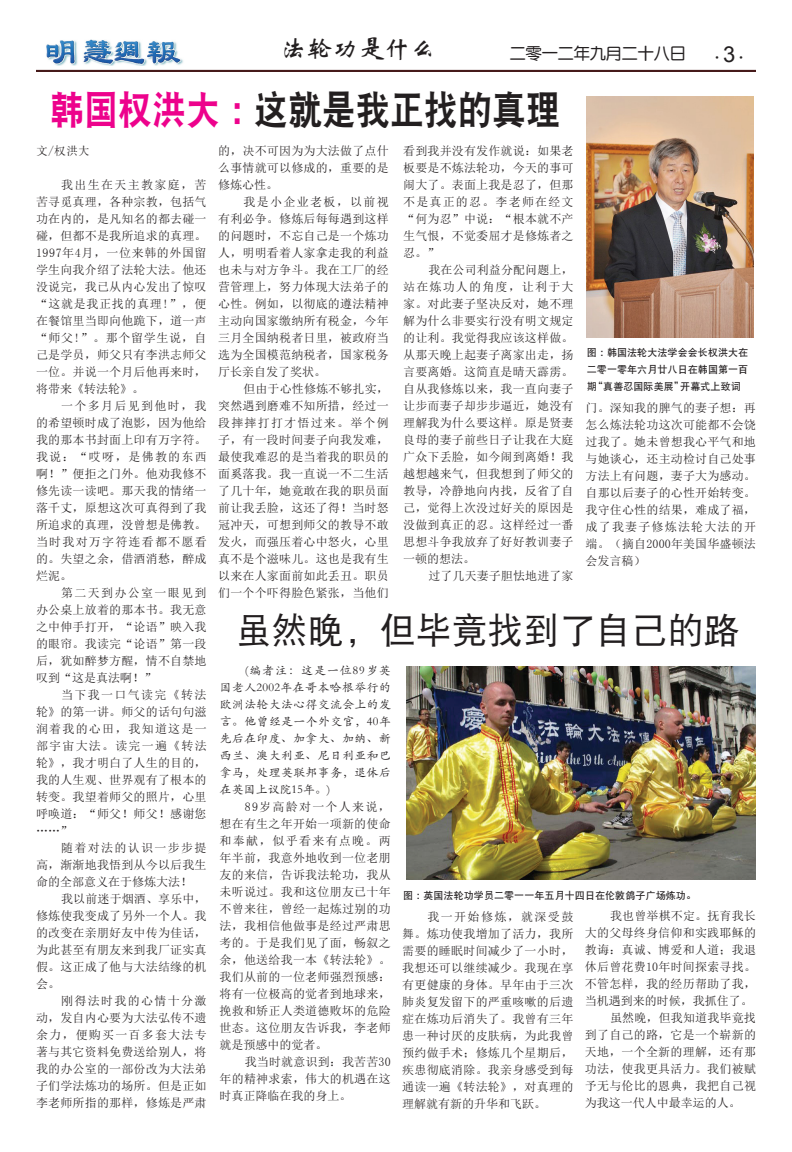
<style>
.page{position:relative;width:792px;height:1152px;background:#fff}
.page>*{position:absolute;margin:0;border:0;box-sizing:border-box;transform-origin:0 0}
.t1{font:40px "DFP Hei W9";color:#231f20;scale:.85 1}
.t2{font:36px "DF Hei W5";color:#231f20}
.t3{font:26px "ST Xinwei";color:#231f20}
.t4{font:16px "FZY3 JW GB1 0";color:#231f20}
.t5{font:12px/17px "Sim Sun";letter-spacing:.015em;color:#231f20;text-align:justify}
.t6{font:12px/17px "ST Kaiti";letter-spacing:.02em;color:#231f20;text-align:justify}
.t7{font:12px "MS Song";color:#231f20}
.t8{font:12px "Koz Min Pro";color:#231f20}
.t9{font:10px/17px "DF Hei W7";letter-spacing:.01em;color:#231f20;text-align:justify}
.s1{font-family:"Arial";font-size:22px}
.s2{color:#ed028c}
</style>
<div class="page">
<hr style="left:36px;top:70px;width:720px;height:2px;background:#461a1a">
<img style="left:46px;top:40px;width:137px;height:26px">
<img style="left:587px;top:97px;width:166px;height:240px">
<img style="left:406px;top:666px;width:350px;height:214px">
<h3 class="t3" style="left:281px;top:35px;width:157px">法轮功是什么</h3>
<h3 class="t4" style="left:510px;top:45px;width:177px">二零一二年九月二十八日</h3>
<p class="t8" style="left:711px;top:49px;width:38px">・<span class="s1">3</span>・</p>
<h1 class="t1" style="left:50px;top:89px;width:602px"><span class="s2">韩国权洪大：</span>这就是我正找的真理</h1>
<p class="t7" style="left:36px;top:144px;width:55px">文/权洪大</p>
<p class="t5" style="left:36px;top:176px;width:172px;text-indent:25px">我出生在天主教家庭，苦苦寻觅真理，各种宗教，包括气功在内的，是凡知名的都去碰一碰，但都不是我所追求的真理。1997年4月，一位来韩的外国留学生向我介绍了法轮大法。他还没说完，我已从内心发出了惊叹“这就是我正找的真理!”，便在餐馆里当即向他跪下，道一声“师父!”。那个留学生说，自己是学员，师父只有李洪志师父一位。并说一个月后他再来时，将带来《转法轮》。</p>
<p class="t5" style="left:36px;top:397px;width:172px;text-indent:25px">一个多月后见到他时，我的希望顿时成了泡影，因为他给我的那本书封面上印有万字符。我说：“哎呀，是佛教的东西啊！”便拒之门外。他劝我修不修先读一读吧。那天我的情绪一落千丈，原想这次可真得到了我所追求的真理，没曾想是佛教。当时我对万字符连看都不愿看的。失望之余，借酒消愁，醉成烂泥。</p>
<p class="t5" style="left:36px;top:584px;width:172px;text-indent:25px">第二天到办公室一眼见到办公桌上放着的那本书。我无意之中伸手打开，“论语”映入我的眼帘。我读完“论语”第一段后，犹如醉梦方醒，情不自禁地叹到“这是真法啊！”</p>
<p class="t5" style="left:36px;top:686px;width:172px;text-indent:25px">当下我一口气读完《转法轮》的第一讲。师父的话句句滋润着我的心田，我知道这是一部宇宙大法。读完一遍《转法轮》，我才明白了人生的目的，我的人生观、世界观有了根本的转变。我望着师父的照片，心里呼唤道：“师父！师父！感谢您……”</p>
<p class="t5" style="left:36px;top:839px;width:172px;text-indent:25px">随着对法的认识一步步提高，渐渐地我悟到从今以后我生命的全部意义在于修炼大法！</p>
<p class="t5" style="left:36px;top:890px;width:172px;text-indent:25px">我以前迷于烟酒、享乐中，修炼使我变成了另外一个人。我的改变在亲朋好友中传为佳话，为此甚至有朋友来到我厂证实真假。这正成了他与大法结缘的机会。</p>
<p class="t5" style="left:36px;top:992px;width:172px;text-indent:25px">刚得法时我的心情十分激动，发自内心要为大法弘传不遗余力，便购买一百多套大法专著与其它资料免费送给别人，将我的办公室的一部份改为大法弟子们学法炼功的场所。但是正如李老师所指的那样，修炼是严肃</p>
<p class="t5" style="left:403px;top:142px;width:172px">看到我并没有发作就说：如果老板要是不炼法轮功，今天的事可闹大了。表面上我是忍了，但那不是真正的忍。李老师在经文“何为忍”中说：“根本就不产生气恨，不觉委屈才是修炼者之忍。”</p>
<p class="t5" style="left:403px;top:261px;width:172px;text-indent:25px">我在公司利益分配问题上，站在炼功人的角度，让利于大家。对此妻子坚决反对，她不理解为什么非要实行没有明文规定的让利。我觉得我应该这样做。从那天晚上起妻子离家出走，扬言要离婚。这简直是晴天霹雳。自从我修炼以来，我一直向妻子让步而妻子却步步逼近，她没有理解我为什么要这样。原是贤妻良母的妻子前些日子让我在大庭广众下丢脸，如今闹到离婚！我越想越来气，但我想到了师父的教导，冷静地向内找，反省了自己，觉得上次没过好关的原因是没做到真正的忍。这样经过一番思想斗争我放弃了好好教训妻子一顿的想法。</p>
<p class="t5" style="left:428px;top:567px;width:147px">过了几天妻子胆怯地进了家</p>
<p class="t5" style="left:218px;top:142px;width:172px">的，决不可因为为大法做了点什么事情就可以修成的，重要的是修炼心性。</p>
<p class="t5" style="left:218px;top:193px;width:172px;text-indent:25px">我是小企业老板，以前视有利必争。修炼后每每遇到这样的问题时，不忘自己是一个炼功人，明明看着人家拿走我的利益也未与对方争斗。我在工厂的经营管理上，努力体现大法弟子的心性。例如，以彻底的遵法精神主动向国家缴纳所有税金，今年三月全国纳税者日里，被政府当选为全国模范纳税者，国家税务厅长亲自发了奖状。</p>
<p class="t5" style="left:218px;top:380px;width:172px;text-indent:25px">但由于心性修炼不够扎实，突然遇到磨难不知所措，经过一段摔摔打打才悟过来。举个例子，有一段时间妻子向我发难，最使我难忍的是当着我的职员的面奚落我。我一直说一不二生活了几十年，她竟敢在我的职员面前让我丢脸，这还了得！当时怒冠冲天，可想到师父的教导不敢发火，而强压着心中怒火，心里真不是个滋味儿。这也是我有生以来在人家面前如此丢丑。职员们一个个吓得脸色紧张，当他们</p>
<p class="t9" style="left:587px;top:344px;width:163px">图：韩国法轮大法学会会长权洪大在二零一零年六月廿八日在韩国第一百期“真善忍国际美展”开幕式上致词</p>
<p class="t5" style="left:586px;top:399px;width:172px">门。深知我的脾气的妻子想：再怎么炼法轮功这次可能都不会饶过我了。她未曾想我心平气和地与她谈心，还主动检讨自己处事方法上有问题，妻子大为感动。自那以后妻子的心性开始转变。我守住心性的结果，难成了福，成了我妻子修炼法轮大法的开端。（摘自2000年美国华盛顿法会发言稿）</p>
<h2 class="t2" style="left:236px;top:612px;width:505px">虽然晚，但毕竟找到了自己的路</h2>
<p class="t6" style="left:220px;top:662px;width:173px;text-indent:25px">(编者注：这是一位89岁英国老人2002年在哥本哈根举行的欧洲法轮大法心得交流会上的发言。他曾经是一个外交官，40年先后在印度、加拿大、加纳、新西兰、澳大利亚、尼日利亚和巴拿马，处理英联邦事务，退休后在英国上议院15年。)</p>
<p class="t5" style="left:220px;top:798px;width:173px;text-indent:25px">89岁高龄对一个人来说，想在有生之年开始一项新的使命和奉献，似乎看来有点晚。两年半前，我意外地收到一位老朋友的来信，告诉我法轮功，我从未听说过。我和这位朋友已十年不曾来往，曾经一起炼过别的功法，我相信他做事是经过严肃思考的。于是我们见了面，畅叙之余，他送给我一本《转法轮》。我们从前的一位老师强烈预感：将有一位极高的觉者到地球来，挽救和矫正人类道德败坏的危险世态。这位朋友告诉我，李老师就是预感中的觉者。</p>
<p class="t5" style="left:220px;top:1053px;width:173px;text-indent:25px">我当时就意识到：我苦苦30年的精神求索，伟大的机遇在这时真正降临在我的身上。</p>
<p class="t9" style="left:403px;top:887px;width:294px">图：英国法轮功学员二零一一年五月十四日在伦敦鸽子广场炼功。</p>
<p class="t5" style="left:402px;top:908px;width:173px;text-indent:25px">我一开始修炼，就深受鼓舞。炼功使我增加了活力，我所需要的睡眠时间减少了一小时，我想还可以继续减少。我现在享有更健康的身体。早年由于三次肺炎复发留下的严重咳嗽的后遗症在炼功后消失了。我曾有三年患一种讨厌的皮肤病，为此我曾预约做手术；修炼几个星期后，疾患彻底消除。我亲身感受到每通读一遍《转法轮》，对真理的理解就有新的升华和飞跃。</p>
<p class="t5" style="left:610px;top:908px;width:147px">我也曾举棋不定。抚育我长</p>
<p class="t5" style="left:585px;top:925px;width:173px">大的父母终身信仰和实践耶稣的</p>
<p class="t5" style="left:585px;top:942px;width:173px">教诲：真诚、博爱和人道；我退</p>
<p class="t5" style="left:585px;top:959px;width:173px">休后曾花费10年时间探索寻找。</p>
<p class="t5" style="left:585px;top:976px;width:173px">不管怎样，我的经历帮助了我，</p>
<p class="t5" style="left:585px;top:993px;width:169px">当机遇到来的时候，我抓住了。</p>
<p class="t5" style="left:610px;top:1010px;width:147px">虽然晚，但我知道我毕竟找</p>
<p class="t5" style="left:585px;top:1027px;width:173px">到了自己的路，它是一个崭新的</p>
<p class="t5" style="left:585px;top:1044px;width:173px">天地，一个全新的理解，还有那</p>
<p class="t5" style="left:585px;top:1061px;width:173px">功法，使我更具活力。我们被赋</p>
<p class="t5" style="left:585px;top:1078px;width:173px">予无与伦比的恩典，我把自己视</p>
<p class="t5" style="left:585px;top:1095px;width:157px">为我这一代人中最幸运的人。</p>
</div>
